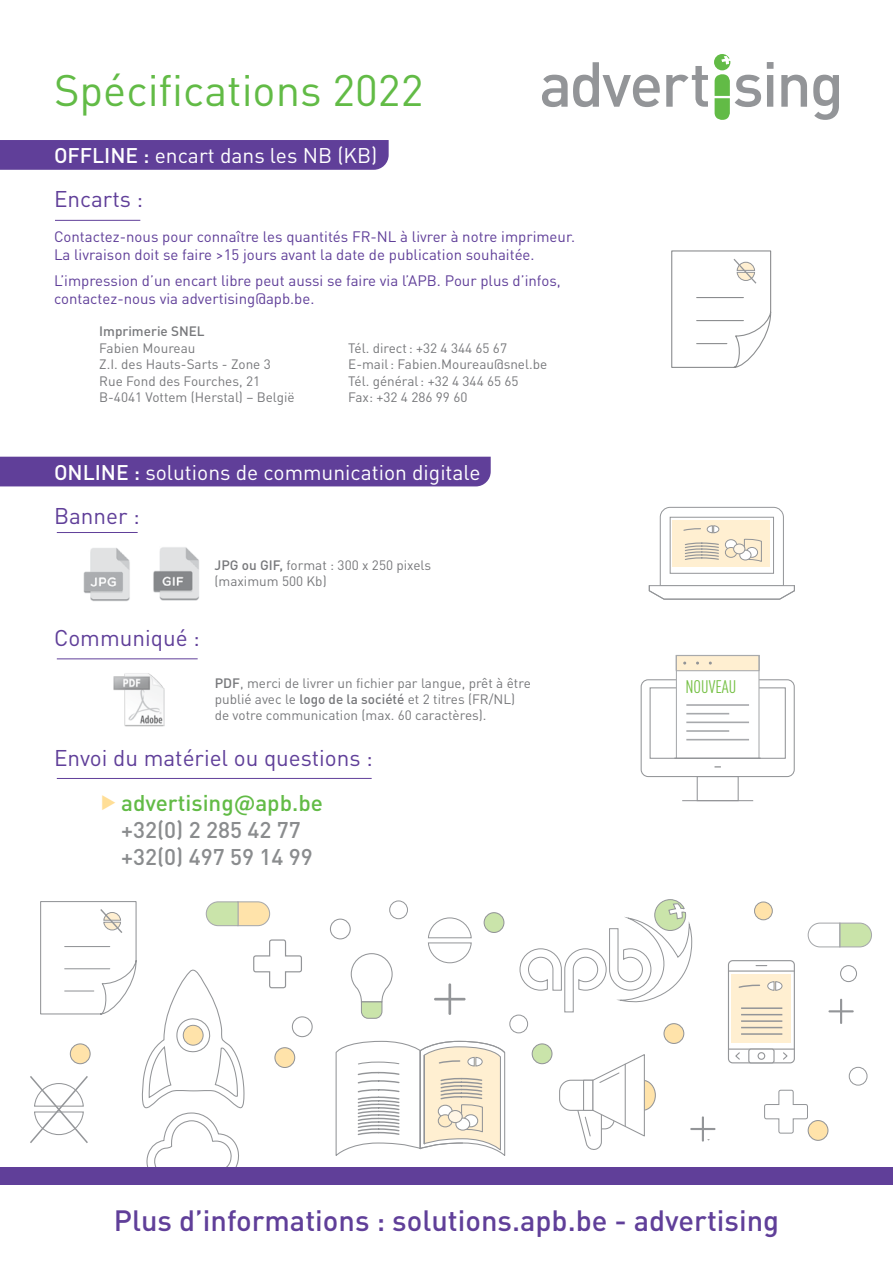
<style>
.page{position:relative;width:893px;height:1263px;background:#fff}
.page>*{position:absolute;margin:0;border:0;box-sizing:border-box;transform-origin:0 0}
.t1{font:43.5px "DINOT";color:#62bb46}
.t2{font:500 29.1px "DINOT";color:#603f99}
.t3{font:22.5px "DINOT";color:#603f99}
.t4{font:500 22.5px/27px "DINOT";color:#8a8c8e;text-align:center}
.t5{font:21px "DINOT";color:#fff}
.t6{font:condensed 18px "DINOT";color:#75c044}
.t7{font:15px/18px "DINOT";color:#603f99}
.t8{font:13.5px/16.2px "DINOT";color:#77787b}
.t9{font:500 13.5px "DINOT";color:#77787b}
.s1{font-weight:500}
.s2{color:#ffde96}
.s3{color:#62bb46}
</style>
<div class="page">
<div style="left:0;top:140px;width:389px;height:30px;background:#603f99"></div>
<svg style="left:542px;top:62px;width:166px;height:45px"></svg>
<svg style="left:714px;top:54px;width:125px;height:66px"></svg>
<div style="left:0;top:457px;width:491px;height:29px;background:#603f99"></div>
<svg style="left:671px;top:250px;width:101px;height:118px"></svg>
<hr style="left:55px;top:220px;width:85px;height:1px;background:#603f99">
<img style="left:113px;top:673px;width:52px;height:53px">
<hr style="left:57px;top:658px;width:141px;height:1px;background:#603f99">
<hr style="left:57px;top:532px;width:81px;height:1px;background:#603f99">
<img style="left:83px;top:548px;width:47px;height:53px">
<img style="left:153px;top:547px;width:46px;height:54px">
<hr style="left:57px;top:778px;width:315px;height:1px;background:#603f99">
<div style="left:629px;top:1080px;width:26px;height:30px;background:#ffe3aa;border-radius:50%"></div>
<div style="left:629px;top:1080px;width:27px;height:31px;border:1px solid #939598;border-radius:50%"></div>
<svg style="left:559px;top:1054px;width:86px;height:96px"></svg>
<svg style="left:764px;top:1089px;width:44px;height:45px"></svg>
<hr style="left:434px;top:998px;width:32px;height:2px;background:#939598">
<hr style="left:448px;top:983px;width:3px;height:32px;background:#939598">
<hr style="left:690px;top:1128px;width:25px;height:2px;background:#939598">
<hr style="left:702px;top:1116px;width:2px;height:25px;background:#939598">
<hr style="left:828px;top:1010px;width:26px;height:2px;background:#939598">
<hr style="left:840px;top:999px;width:2px;height:25px;background:#939598">
<div style="left:664px;top:1024px;width:20px;height:19px;background:#ffe3aa;border-radius:50%"></div>
<div style="left:663px;top:1023px;width:21px;height:21px;border:1px solid #939598;border-radius:50%"></div>
<div style="left:292px;top:1016px;width:21px;height:21px;border:1px solid #939598;border-radius:50%"></div>
<div style="left:330px;top:918px;width:21px;height:21px;border:1px solid #939598;border-radius:50%"></div>
<div style="left:484px;top:913px;width:20px;height:19px;background:#cae4aa;border-radius:50%"></div>
<div style="left:484px;top:912px;width:20px;height:21px;border:1px solid #939598;border-radius:50%"></div>
<div style="left:509px;top:1014px;width:19px;height:19px;border:1px solid #939598;border-radius:50%"></div>
<div style="left:389px;top:900px;width:19px;height:19px;border:1px solid #939598;border-radius:50%"></div>
<div style="left:849px;top:1067px;width:18px;height:18px;border:1px solid #939598;border-radius:50%"></div>
<div style="left:754px;top:902px;width:18px;height:18px;background:#ffe3aa;border-radius:50%"></div>
<div style="left:754px;top:901px;width:19px;height:19px;border:1px solid #939598;border-radius:50%"></div>
<div style="left:532px;top:1044px;width:20px;height:20px;background:#cae4aa;border-radius:50%"></div>
<div style="left:532px;top:1043px;width:20px;height:21px;border:1px solid #939598;border-radius:50%"></div>
<div style="left:808px;top:1120px;width:20px;height:20px;background:#ffe3aa;border-radius:50%"></div>
<div style="left:808px;top:1120px;width:20px;height:21px;border:1px solid #939598;border-radius:50%"></div>
<svg style="left:350px;top:953px;width:43px;height:66px"></svg>
<svg style="left:428px;top:917px;width:44px;height:47px"></svg>
<svg style="left:519px;top:899px;width:173px;height:114px"></svg>
<svg style="left:28px;top:901px;width:275px;height:284px"></svg>
<svg style="left:335px;top:1040px;width:171px;height:116px"></svg>
<svg style="left:456px;top:1118px;width:14px;height:12px"></svg>
<div style="left:455px;top:1117px;width:15px;height:14px;border:1px solid #939598;border-radius:50%"></div>
<div style="left:448px;top:1110px;width:14px;height:12px;background:#fff6e6;border-radius:50%"></div>
<div style="left:448px;top:1110px;width:15px;height:13px;border:1px solid #939598;border-radius:50%"></div>
<div style="left:0;top:1167px;width:893px;height:17px;background:#603f99"></div>
<div style="left:728px;top:960px;width:67px;height:103px;border:1px solid #939598;border-radius:4px"></div>
<hr style="left:728px;top:1048px;width:66px;height:2px;background:#939598">
<hr style="left:728px;top:970px;width:66px;height:2px;background:#939598">
<div style="left:748px;top:1048px;width:27px;height:15px;border:1px solid #939598;border-radius:2px"></div>
<div style="left:757px;top:1052px;width:8px;height:8px;border:1px solid #939598;border-radius:50%"></div>
<svg style="left:783px;top:1052px;width:5px;height:8px"></svg>
<svg style="left:735px;top:1052px;width:5px;height:8px"></svg>
<div style="left:731px;top:974px;width:59px;height:69px;background:#ffefd1"></div>
<hr style="left:741px;top:1007px;width:41px;height:2px;background:#939598">
<hr style="left:741px;top:1014px;width:41px;height:1px;background:#939598">
<hr style="left:741px;top:1020px;width:41px;height:2px;background:#939598">
<hr style="left:741px;top:1027px;width:41px;height:1px;background:#939598">
<hr style="left:741px;top:1033px;width:41px;height:2px;background:#939598">
<svg style="left:738px;top:984px;width:22px;height:4px"></svg>
<svg style="left:767px;top:981px;width:16px;height:10px"></svg>
<hr style="left:682px;top:800px;width:71px;height:1px;background:#939598">
<div style="left:641px;top:679px;width:154px;height:98px;border:1px solid #939598;border-radius:7px"></div>
<svg style="left:649px;top:687px;width:137px;height:72px"></svg>
<div style="left:676px;top:655px;width:84px;height:16px;border:1px solid #a7a9ac"></div>
<div style="left:697px;top:776px;width:42px;height:25px;border:1px solid #939598"></div>
<div style="left:676px;top:655px;width:83px;height:104px;background:#fff;border:1px solid #a7a9ac"></div>
<div style="left:676px;top:655px;width:83px;height:16px;background:#ffefd1;border:1px solid #a7a9ac"></div>
<hr style="left:686px;top:704px;width:63px;height:2px;background:#a7a9ac">
<hr style="left:686px;top:713px;width:43px;height:1px;background:#a7a9ac">
<hr style="left:686px;top:721px;width:63px;height:2px;background:#a7a9ac">
<hr style="left:686px;top:730px;width:43px;height:2px;background:#a7a9ac">
<hr style="left:686px;top:739px;width:63px;height:1px;background:#a7a9ac">
<hr style="left:674px;top:758px;width:87px;height:1px;background:#939598">
<svg style="left:648px;top:506px;width:147px;height:94px"></svg>
<div style="left:840px;top:965px;width:17px;height:17px;border:1px solid #939598;border-radius:50%"></div>
<svg style="left:807px;top:922px;width:65px;height:26px"></svg>
<h1 class="t1" style="left:54px;top:63px;width:371px">Spécifications 2022</h1>
<h3 class="t5" style="left:54px;top:142px;width:325px"><span class="s1">OFFLINE :</span> encart dans les NB (KB)</h3>
<h3 class="t3" style="left:54px;top:184px;width:91px">Encarts :</h3>
<p class="t7" style="left:54px;top:227px;width:523px">Contactez-nous pour connaître les quantités FR-NL à livrer à notre imprimeur.<br>La livraison doit se faire &gt;15 jours avant la date de publication souhaitée.</p>
<p class="t7" style="left:54px;top:271px;width:508px">L’impression d’un encart libre peut aussi se faire via l’APB. Pour plus d’infos, contactez-nous via advertising@apb.be.</p>
<p class="t9" style="left:99px;top:323px;width:107px">Imprimerie SNEL</p>
<p class="t8" style="left:99px;top:340px;width:98px">Fabien Moureau</p>
<p class="t8" style="left:348px;top:340px;width:160px">Tél. direct: +32 4 344 65 67</p>
<p class="t8" style="left:99px;top:356px;width:173px">Z.I. des Hauts-Sarts - Zone 3</p>
<p class="t8" style="left:348px;top:356px;width:200px">E-mail: Fabien.Moureau@snel.be</p>
<p class="t8" style="left:99px;top:373px;width:162px">Rue Fond des Fourches, 21</p>
<p class="t8" style="left:348px;top:373px;width:172px">Tél. général: +32 4 344 65 65</p>
<p class="t8" style="left:99px;top:389px;width:197px">B-4041 Vottem (Herstal) – België</p>
<p class="t8" style="left:348px;top:389px;width:121px">Fax: +32 4 286 99 60</p>
<h3 class="t5" style="left:54px;top:459px;width:428px"><span class="s1">ONLINE :</span> solutions de communication digitale</h3>
<h3 class="t3" style="left:54px;top:502px;width:87px">Banner :</h3>
<h3 class="t3" style="left:54px;top:624px;width:147px">Communiqué :</h3>
<p class="t8" style="left:215px;top:556px;width:218px"><span class="s1">JPG ou GIF,</span> format : 300 x 250 pixels (maximum 500 Kb)</p>
<p class="t8" style="left:215px;top:675px;width:318px"><span class="s1">PDF</span>, merci de livrer un fichier par langue, prêt à être publié avec le <span class="s1">logo de la société</span> et 2 titres (FR/NL) de votre communication (max. 60 caractères).</p>
<h3 class="t3" style="left:54px;top:743px;width:320px">Envoi du matériel ou questions :</h3>
<h3 class="t4" style="left:101px;top:789px;width:224px"><span class="s2">◆</span> <span class="s3">advertising@apb.be </span>+32(0) 2 285 42 77 +32(0) 497 59 14 99</h3>
<h3 class="t6" style="left:685px;top:676px;width:52px">NOUVEAU</h3>
<h2 class="t2" style="left:114px;top:1201px;width:667px">Plus d’informations : solutions.apb.be - advertising</h2>
</div>
